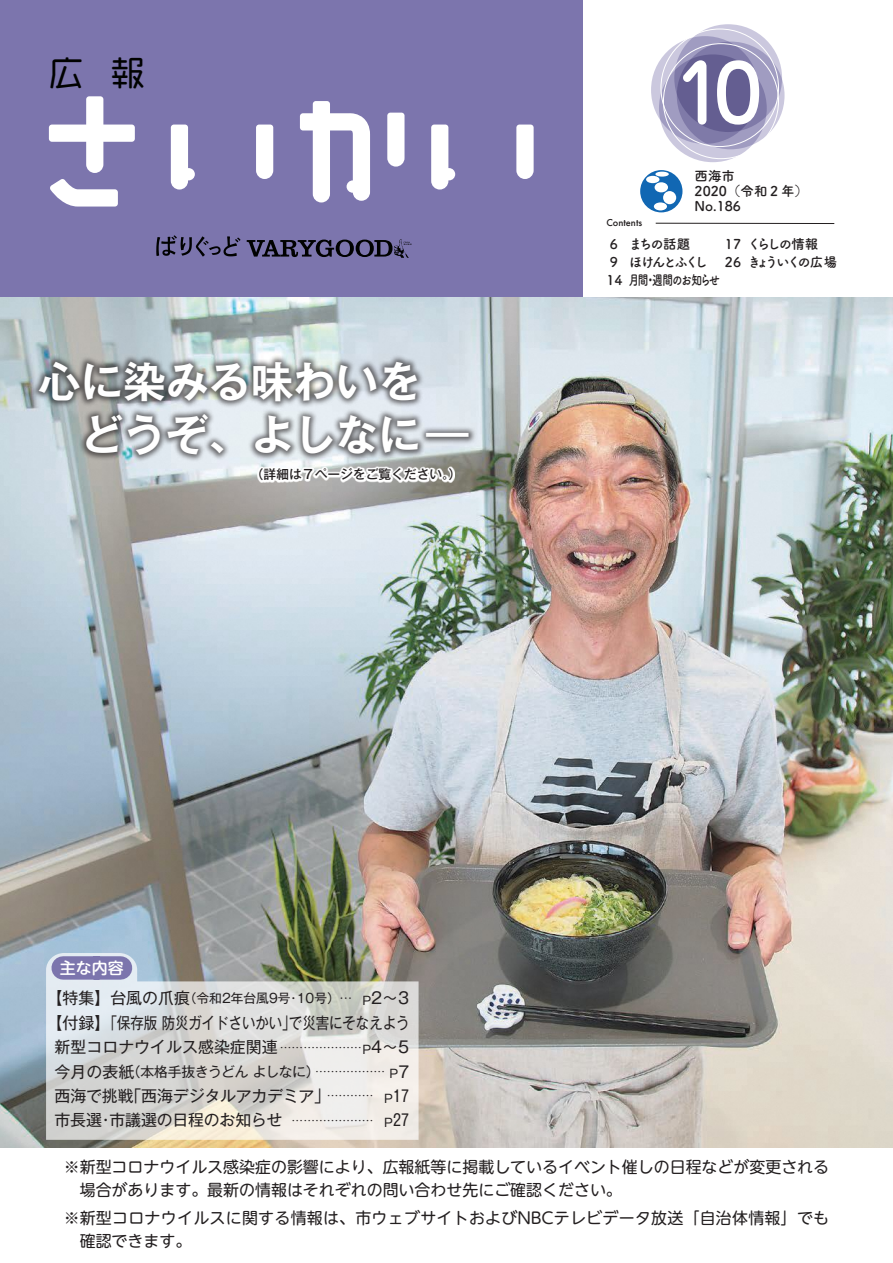
<style>
.page{position:relative;width:893px;height:1263px;background:#fff}
.page>*{position:absolute;margin:0;border:0;box-sizing:border-box;transform-origin:0 0}
.t1{font:500 78px "Jun 34 Pro";color:#fff}
.t2{font:700 42.45px/53.1px "Gothic MB101 Pr 6 N De";color:#fff}
.t3{font:34.5px "VDL Giga Maru Jr Medium";color:#010201}
.t4{font:15.9px/24.5px "Gothic MB101 Pr 6 N";color:#231f20}
.t5{font:15.9px/23.4px "UD Shin M Go Pr 6 N";color:#231f20}
.t6{font:15.9px/23.4px "UD Shin M Go Pr 6 N";letter-spacing:.02em;color:#231f20}
.t7{font:500 15.9px "UD Shin M Go Pr 6 N";color:#fff}
.t8{font:15.9px "Gothic MB101 Pr 6 N";color:#231f20;scale:.84 1}
.t9{font:13.8px "Gothic MB101 Pr 6 N";letter-spacing:-.03em;color:#231f20}
.t10{font:13.5px/14.9px "Tsuku A Rd Gothic Std B";color:#231f20}
.t11{font:13.5px "Tsuku A Rd Gothic Std B";letter-spacing:-.06em;color:#231f20}
.t12{font:13.5px "Tsuku A Rd Gothic Std B";letter-spacing:-.115em;color:#231f20;scale:.79 1}
.t13{font:13.5px "Tsuku A Rd Gothic Std B";letter-spacing:-.19em;color:#231f20}
.t14{font:13.5px "Tsuku A Rd Gothic Std B";letter-spacing:-.18em;color:#231f20}
.t15{font:13.5px "Tsuku A Rd Gothic Std B";letter-spacing:-.06em;color:#231f20;scale:.79 1}
.t16{font:500 12.75px "Gothic MB101 Pr 6 N";color:#231f20}
.t17{font:12.75px "Gothic MB101 Pr 6 N";color:#231f20}
.t18{font:11.7px "Gothic MB101 Pr 6 N";color:#231f20}
.t19{font:500 10.35px "Futura PT";color:#231f20}
.s1{font-size:11.7px}
.s2{font-size:13.8px}
.s3{font-size:15.9px}
</style>
<div class="page">
<svg style="left:651px;top:36px;width:108px;height:108px"></svg>
<svg style="left:674px;top:24px;width:108px;height:108px;background:#c1bed7"></svg>
<svg style="left:677px;top:42px;width:107px;height:107px;background:#a7a3c4"></svg>
<svg style="left:659px;top:54px;width:108px;height:108px;background:#827da8"></svg>
<div style="left:0;top:0;width:583px;height:302px;background:#7c75ad"></div>
<img style="left:0;top:298px;width:893px;height:850px">
<svg style="left:46px;top:953px;width:373px;height:187px;background:#d2d2cf"></svg>
<div style="left:60px;top:960px;width:64px;height:16px;background:#7c75ad"></div>
<svg style="left:63px;top:956px;width:58px;height:24px"></svg>
<div style="left:32px;top:354px;width:445px;height:108px;background:#231f20;opacity:.65"></div>
<svg style="left:257px;top:466px;width:198px;height:16px"></svg>
<div style="left:49px;top:125px;width:86px;height:17px;background:#fff;border-radius:3px"></div>
<svg style="left:86px;top:96px;width:17px;height:77px"></svg>
<svg style="left:50px;top:179px;width:68px;height:28px"></svg>
<svg style="left:256px;top:125px;width:17px;height:54px"></svg>
<svg style="left:171px;top:125px;width:24px;height:65px"></svg>
<svg style="left:516px;top:125px;width:18px;height:54px"></svg>
<svg style="left:431px;top:125px;width:24px;height:65px"></svg>
<svg style="left:387px;top:113px;width:18px;height:54px"></svg>
<svg style="left:300px;top:101px;width:70px;height:101px"></svg>
<svg style="left:156px;top:235px;width:85px;height:22px"></svg>
<svg style="left:247px;top:239px;width:165px;height:19px"></svg>
<svg style="left:640px;top:170px;width:42px;height:42px"></svg>
<hr style="left:656px;top:223px;width:178px;height:1px;background:#231f20">
<h3 class="t3" style="left:49px;top:49px;width:36px">広</h3>
<h3 class="t3" style="left:110px;top:49px;width:36px">報</h3>
<h2 class="t2" style="left:38px;top:353px;width:432px">心に染みる味わいを　どうぞ、よしなに―</h2>
<p class="t16" style="left:251px;top:464px;width:212px">（詳細は７ページをご覧ください (。</p>
<h1 class="t1" style="left:676px;top:32px;width:88px">10</h1>
<p class="t19" style="left:606px;top:217px;width:37px">Contents</p>
<p class="t10" style="left:695px;top:168px;width:115px">西海市<br>2020（令和２年(<br>No.186</p>
<p class="t11" style="left:610px;top:233px;width:10px">6</p>
<p class="t11" style="left:610px;top:251px;width:10px">9</p>
<p class="t11" style="left:629px;top:233px;width:63px">まちの話題</p>
<p class="t14" style="left:629px;top:251px;width:80px">ほけんとふくし</p>
<p class="t11" style="left:725px;top:233px;width:18px">17</p>
<p class="t11" style="left:725px;top:251px;width:18px">26</p>
<p class="t12" style="left:629px;top:269px;width:117px">月間週間のお知らせ</p>
<p class="t11" style="left:606px;top:269px;width:18px">14</p>
<p class="t15" style="left:645px;top:269px;width:15px">・</p>
<p class="t11" style="left:747px;top:233px;width:73px">くらしの情報</p>
<p class="t13" style="left:747px;top:251px;width:91px">きょういくの広場</p>
<p class="t7" style="left:60px;top:955px;width:65px">主な内容</p>
<p class="t4" style="left:47px;top:985px;width:364px">【特集】台風の爪痕<br>【付録】「保存版防災ガイドさいかいで災害にそなえよう</p>
<p class="t4" style="left:362px;top:985px;width:48px">2<span class="s1">P</span> ~3</p>
<p class="t17" style="left:184px;top:987px;width:108px">（令和2年台風9号</p>
<p class="t17" style="left:297px;top:987px;width:57px">10号）… …</p>
<p class="t17" style="left:287px;top:987px;width:14px">・</p>
<p class="t8" style="left:282px;top:1009px;width:17px">」</p>
<p class="t4" style="left:55px;top:1034px;width:225px">新型コロナウイルス感染症関連</p>
<p class="t4" style="left:362px;top:1034px;width:48px">4<span class="s1">P</span> ~5</p>
<p class="t18" style="left:278px;top:1037px;width:85px">……………………</p>
<p class="t4" style="left:55px;top:1058px;width:81px">今月の表紙</p>
<p class="t9" style="left:127px;top:1060px;width:181px">（本格手抜きうどんよしなに</p>
<p class="t18" style="left:306px;top:1062px;width:81px"><span class="s2">）</span>…………………</p>
<p class="t4" style="left:390px;top:1058px;width:21px">7<span class="s1">P</span></p>
<p class="t4" style="left:126px;top:1083px;width:190px">「西海デジタルアカデミア</p>
<p class="t4" style="left:54px;top:1083px;width:81px">西海で挑戦</p>
<p class="t18" style="left:314px;top:1086px;width:61px"><span class="s3">」</span>……………</p>
<p class="t4" style="left:393px;top:1083px;width:17px">17</p>
<p class="t18" style="left:384px;top:1088px;width:10px">P</p>
<p class="t4" style="left:109px;top:1107px;width:175px">市議選の日程のお知らせ</p>
<p class="t4" style="left:54px;top:1107px;width:49px">市長選</p>
<p class="t4" style="left:98px;top:1107px;width:17px">・</p>
<p class="t18" style="left:282px;top:1111px;width:93px">… …………………</p>
<p class="t4" style="left:393px;top:1107px;width:17px">27</p>
<p class="t18" style="left:384px;top:1113px;width:10px">P</p>
<p class="t5" style="left:80px;top:1154px;width:751px;text-indent:-16px">※新型コロナウイルス感染症の影響により、広報紙等に掲載しているイベント催しの日程などが変更される場合があります。最新の情報はそれぞれの問い合わせ先にご確認ください。</p>
<p class="t6" style="left:80px;top:1205px;width:751px;text-indent:-16px">※新型コロナウイルスに関する情報は、市ウェブサイトおよびNBCテレビデータ放送「自治体情報」でも確認できます。</p>
</div>
